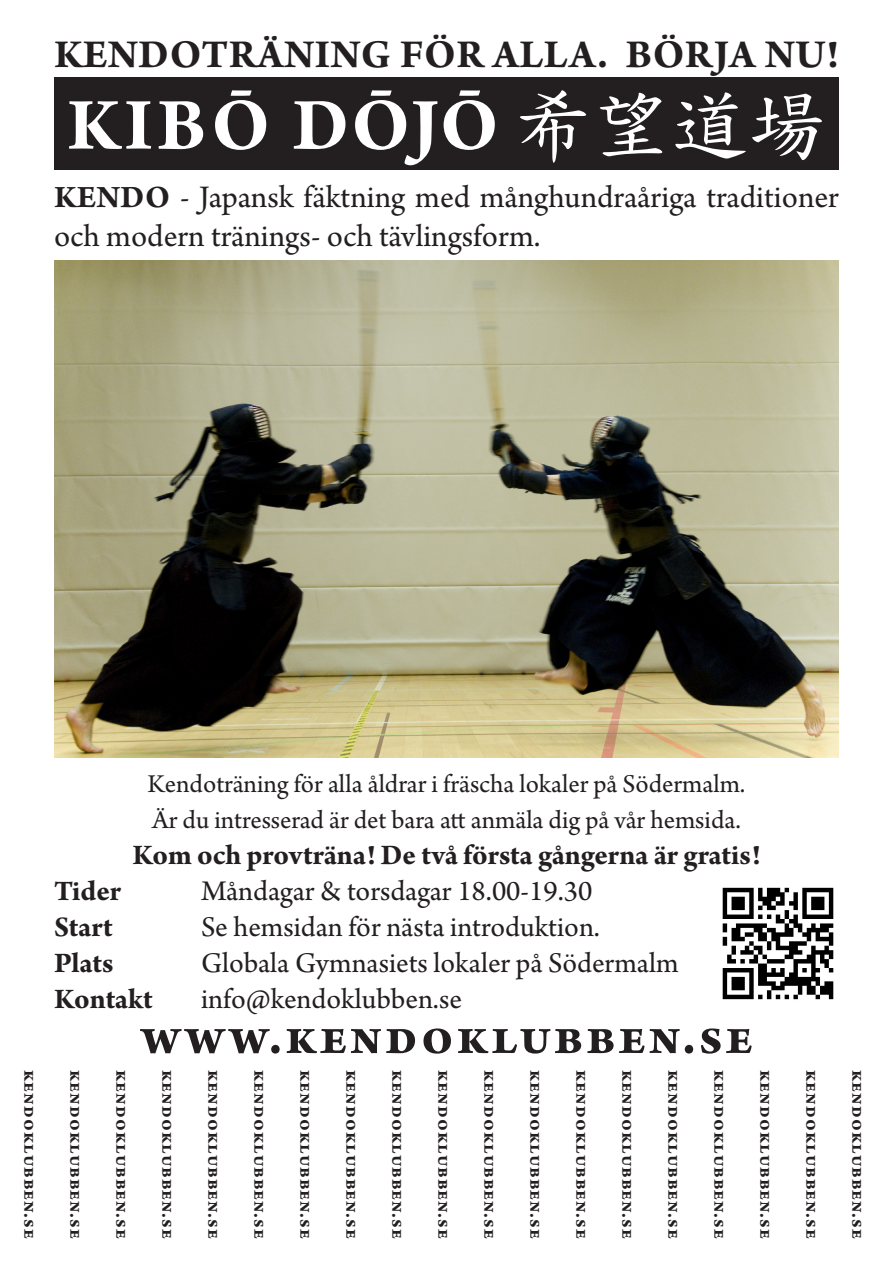
<style>
.page{position:relative;width:893px;height:1263px;background:#fff}
.page>*{position:absolute;margin:0;border:0;box-sizing:border-box;transform-origin:0 0}
.t1{font:700 78px "Arno Pro";letter-spacing:.06em;color:#fff}
.t2{font:700 54px "Arno Pro";letter-spacing:.06em;color:#231f20}
.t3{font:700 42px "Arno Pro";letter-spacing:.015em;color:#231f20}
.t4{font:33px/39.6px "Arno Pro";color:#231f20}
.t5{font:30px "Arno Pro";color:#231f20}
.t6{font:700 30px "Arno Pro";letter-spacing:-.005em;color:#231f20}
.t7{font:27px "Arno Pro";letter-spacing:-.005em;color:#231f20}
.t8{font:700 19.5px "Arno Pro";letter-spacing:.055em;color:#231f20}
.s1{font-family:"DF Kai Shu SB Estd BF";font-weight:400}
.s2{font-weight:700}
</style>
<div class="page">
<div style="left:54px;top:78px;width:785px;height:92px;background:#231f20"></div>
<img style="left:722px;top:887px;width:112px;height:113px">
<img style="left:54px;top:261px;width:785px;height:497px">
<p class="t3" style="left:54px;top:30px;width:786px">Kendoträning för alla. Börja Nu!</p>
<p class="t1" style="left:67px;top:80px;width:761px">Kibō Dōjō <span class="s1">希望道場</span></p>
<p class="t4" style="left:54px;top:179px;width:786px"><span class="s2">Kendo</span> - Japansk fäktning med månghundraåriga traditioner och modern tränings- och tävlingsform.</p>
<p class="t7" style="left:148px;top:769px;width:599px">Kendoträning för alla åldrar i fräscha lokaler på Södermalm.</p>
<p class="t7" style="left:152px;top:805px;width:590px">Är du intresserad är det bara att anmäla dig på vår hemsida.</p>
<p class="t6" style="left:132px;top:838px;width:630px">Kom och provträna! De två första gångerna är gratis!</p>
<p class="t6" style="left:54px;top:874px;width:69px">Tider</p>
<p class="t5" style="left:201px;top:874px;width:393px">Måndagar &amp; torsdagar 18.00-19.30</p>
<p class="t6" style="left:54px;top:910px;width:60px">Start</p>
<p class="t5" style="left:201px;top:910px;width:400px">Se hemsidan för nästa introduktion.</p>
<p class="t6" style="left:54px;top:946px;width:61px">Plats</p>
<p class="t5" style="left:201px;top:946px;width:479px">Globala Gymnasiets lokaler på Södermalm</p>
<p class="t6" style="left:54px;top:982px;width:100px">Kontakt</p>
<p class="t5" style="left:201px;top:982px;width:263px">info@kendoklubben.se</p>
<p class="t2" style="left:140px;top:1005px;width:614px">www.kendoklubben.se</p>
<p class="t8" style="left:42px;top:1070px;width:170px;rotate:90deg">kendoklubben.se</p>
<p class="t8" style="left:88px;top:1070px;width:170px;rotate:90deg">kendoklubben.se</p>
<p class="t8" style="left:134px;top:1070px;width:170px;rotate:90deg">kendoklubben.se</p>
<p class="t8" style="left:180px;top:1070px;width:170px;rotate:90deg">kendoklubben.se</p>
<p class="t8" style="left:226px;top:1070px;width:170px;rotate:90deg">kendoklubben.se</p>
<p class="t8" style="left:272px;top:1070px;width:170px;rotate:90deg">kendoklubben.se</p>
<p class="t8" style="left:318px;top:1070px;width:170px;rotate:90deg">kendoklubben.se</p>
<p class="t8" style="left:364px;top:1070px;width:170px;rotate:90deg">kendoklubben.se</p>
<p class="t8" style="left:410px;top:1070px;width:170px;rotate:90deg">kendoklubben.se</p>
<p class="t8" style="left:456px;top:1070px;width:170px;rotate:90deg">kendoklubben.se</p>
<p class="t8" style="left:502px;top:1070px;width:170px;rotate:90deg">kendoklubben.se</p>
<p class="t8" style="left:548px;top:1070px;width:170px;rotate:90deg">kendoklubben.se</p>
<p class="t8" style="left:594px;top:1070px;width:170px;rotate:90deg">kendoklubben.se</p>
<p class="t8" style="left:640px;top:1070px;width:170px;rotate:90deg">kendoklubben.se</p>
<p class="t8" style="left:686px;top:1070px;width:170px;rotate:90deg">kendoklubben.se</p>
<p class="t8" style="left:732px;top:1070px;width:170px;rotate:90deg">kendoklubben.se</p>
<p class="t8" style="left:778px;top:1070px;width:170px;rotate:90deg">kendoklubben.se</p>
<p class="t8" style="left:824px;top:1070px;width:170px;rotate:90deg">kendoklubben.se</p>
<p class="t8" style="left:870px;top:1070px;width:170px;rotate:90deg">kendoklubben.se</p>
</div>
